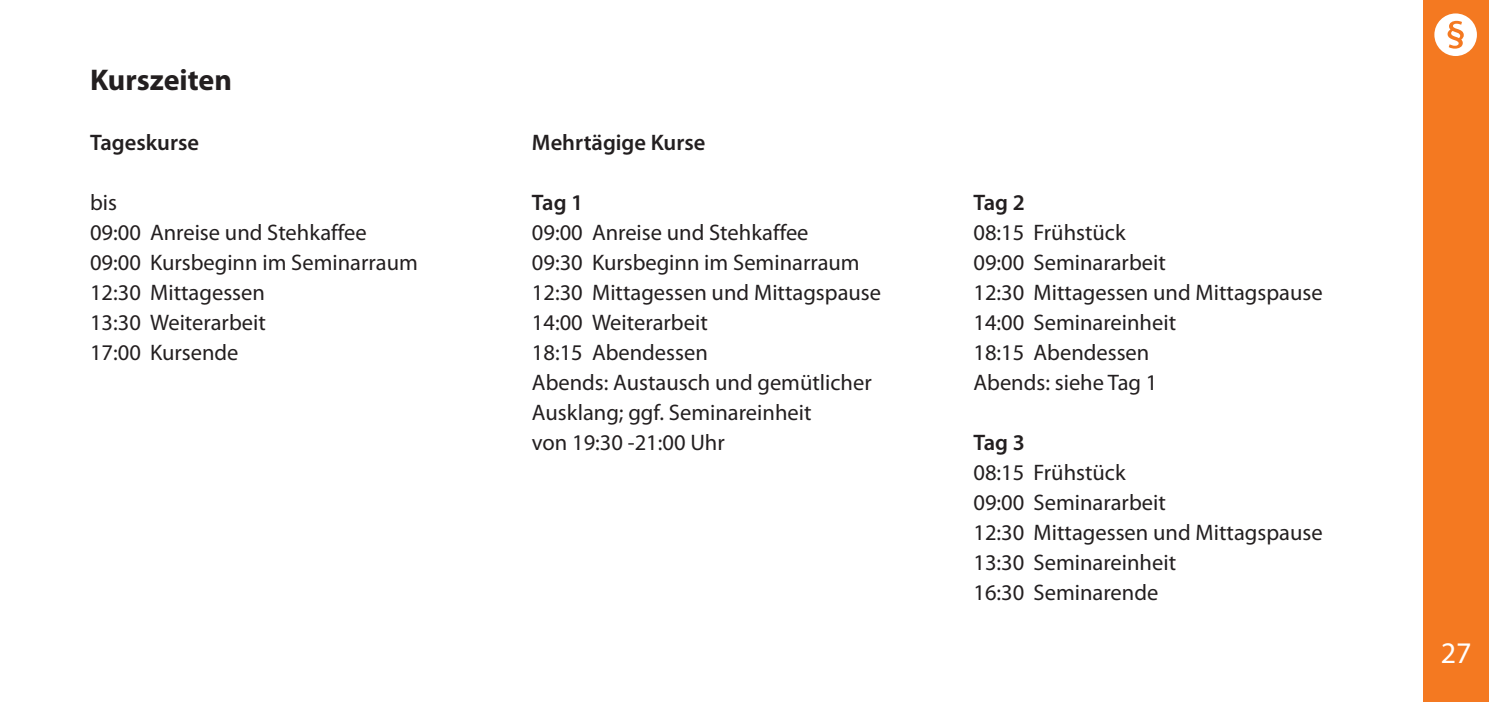
<style>
.page{position:relative;width:1489px;height:702px;background:#fff}
.page>*{position:absolute;margin:0;border:0;box-sizing:border-box;transform-origin:0 0}
.t1{font:700 30px "Myriad Pro";color:#231f20}
.t2{font:30px "Myriad Pro";color:#fff}
.t3{font:22.5px/30px "Myriad Pro";color:#231f20}
.t4{font:600 22.5px "Myriad Pro";color:#231f20}
</style>
<div class="page">
<div style="left:1423px;top:0;width:65px;height:702px;background:#f47921"></div>
<svg style="left:1434px;top:13px;width:42px;height:43px"></svg>
<h1 class="t1" style="left:90px;top:60px;width:143px">Kurszeiten</h1>
<p class="t4" style="left:90px;top:128px;width:110px">Tageskurse</p>
<p class="t3" style="left:90px;top:187px;width:329px">bis<br>09:00 Anreise und Stehkaffee<br>09:00 Kursbeginn im Seminarraum<br>12:30 Mittagessen<br>13:30 Weiterarbeit<br>17:00 Kursende</p>
<p class="t4" style="left:532px;top:128px;width:175px">Mehrtägige Kurse</p>
<p class="t4" style="left:532px;top:188px;width:53px">Tag 1</p>
<p class="t3" style="left:532px;top:217px;width:350px">09:00 Anreise und Stehkaffee<br>09:30 Kursbeginn im Seminarraum<br>12:30 Mittagessen und Mittagspause<br>14:00 Weiterarbeit<br>18:15 Abendessen<br>Abends: Austausch und gemütlicher<br>Ausklang; ggf. Seminareinheit<br>von 19:30 -21:00 Uhr</p>
<p class="t4" style="left:973px;top:188px;width:53px">Tag 2</p>
<p class="t3" style="left:973px;top:217px;width:350px">08:15 Frühstück<br>09:00 Seminararbeit<br>12:30 Mittagessen und Mittagspause<br>14:00 Seminareinheit<br>18:15 Abendessen<br>Abends: siehe Tag 1</p>
<p class="t4" style="left:973px;top:428px;width:53px">Tag 3</p>
<p class="t3" style="left:973px;top:457px;width:350px">08:15 Frühstück<br>09:00 Seminararbeit<br>12:30 Mittagessen und Mittagspause<br>13:30 Seminareinheit<br>16:30 Seminarende</p>
<h1 class="t2" style="left:1440px;top:634px;width:32px">27</h1>
</div>
